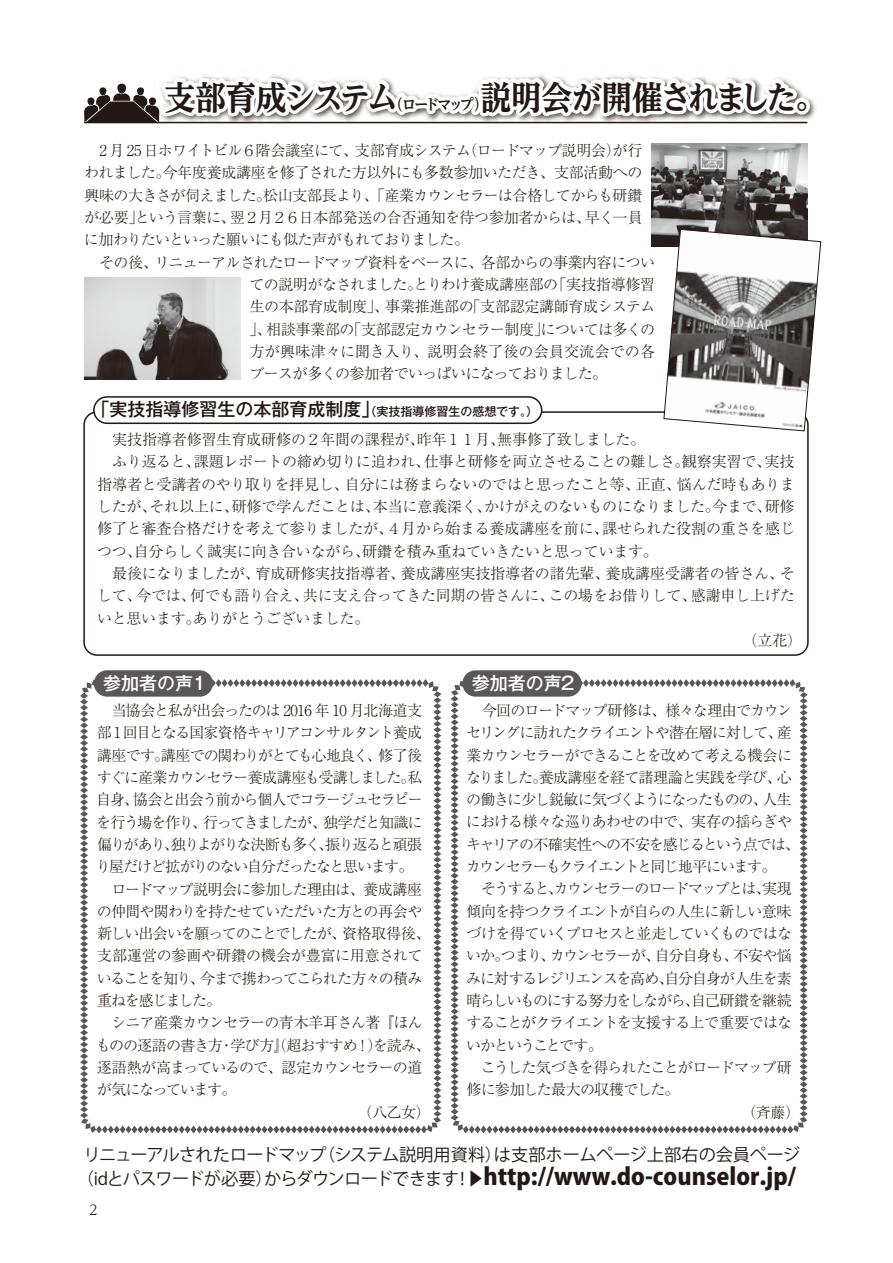
<style>
.page{position:relative;width:893px;height:1263px;background:#fff}
.page>*{position:absolute;margin:0;border:0;box-sizing:border-box;transform-origin:0 0}
.t1{font:700 expanded 33px "UD Reimin Pro";letter-spacing:-.07em;color:#221815;scale:.93 1}
.t2{font:500 18px "Gothic MB101 Pro";color:#221815}
.t3{font:500 18px "Gothic MB101 Pro";color:#fff}
.t4{font:17.25px/24px "Koz Go Pr 6 N";letter-spacing:-.03em;color:#221815;text-align:center}
.t5{font:300 15px "Ryumin Pro";letter-spacing:-.04em;color:#221815}
.t6{font:300 15px "Ryumin Pro";letter-spacing:-.015em;color:#221815}
.t7{font:300 15px "Ryumin Pro";letter-spacing:-.09em;color:#221815}
.t8{font:300 15px "Ryumin Pro";letter-spacing:-.06em;color:#221815}
.t9{font:300 15px "Ryumin Pro";letter-spacing:-.065em;color:#221815}
.t10{font:300 15px "Ryumin Pro";letter-spacing:-.105em;color:#221815}
.t11{font:300 15px "Ryumin Pro";letter-spacing:-.085em;color:#221815}
.t12{font:300 15px "Ryumin Pro";letter-spacing:-.075em;color:#221815}
.t13{font:300 15px "Ryumin Pro";letter-spacing:-.07em;color:#221815}
.t14{font:300 15px "Ryumin Pro";letter-spacing:-.005em;color:#221815}
.t15{font:300 15px "Ryumin Pro";letter-spacing:-.01em;color:#221815}
.t16{font:300 15px "Ryumin Pro";letter-spacing:-.11em;color:#221815}
.t17{font:300 15px "Ryumin Pro";letter-spacing:-.02em;color:#221815}
.t18{font:300 15px "Ryumin Pro";letter-spacing:.01em;color:#221815}
.t19{font:300 15px "Ryumin Pro";letter-spacing:-.1em;color:#221815}
.t20{font:300 15px "Ryumin Pro";letter-spacing:-.095em;color:#221815}
.t21{font:300 15px "Ryumin Pro";letter-spacing:-.08em;color:#221815}
.t22{font:300 13.8px "UD Reimin Pro";color:#221815}
.s1{font-size:15px}
.s2{font-size:12px}
.s3{font-weight:800;font-size:23.25px}
</style>
<div class="page">
<svg style="left:80px;top:679px;width:361px;height:454px"></svg>
<svg style="left:451px;top:679px;width:357px;height:454px"></svg>
<svg style="left:84px;top:74px;width:730px;height:50px"></svg>
<hr style="left:84px;top:122px;width:723px;height:1px;background:#221815">
<img style="left:651px;top:144px;width:156px;height:103px">
<img style="left:85px;top:277px;width:156px;height:103px">
<div style="left:83px;top:411px;width:726px;height:245px;border:2px solid #221815;border-radius:13px"></div>
<svg style="left:663px;top:228px;width:159px;height:204px"></svg>
<div style="left:94px;top:670px;width:119px;height:27px;background:#595757;border-radius:13px"></div>
<div style="left:94px;top:397px;width:448px;height:26px;background:#fff;border-radius:13px"></div>
<div style="left:93px;top:396px;width:449px;height:28px;border:2px solid #221815;border-radius:13px"></div>
<div style="left:462px;top:670px;width:119px;height:27px;background:#595757;border-radius:13px"></div>
<p class="t1" style="left:164px;top:70px;width:713px">支部育成システム<span class="s1">（ロードマップ）</span>説明会が開催されました。</p>
<p class="t5" style="left:99px;top:139px;width:544px">2 月 25 日ホワイトビル６階会議室にて、支部育成システム（ロードマップ説明会）が行</p>
<p class="t5" style="left:84px;top:161px;width:560px">われました。今年度養成講座を修了された方以外にも多数参加いただき、支部活動への</p>
<p class="t5" style="left:84px;top:183px;width:559px">興味の大きさが伺えました。松山支部長より、「産業カウンセラーは合格してからも研鑽</p>
<p class="t5" style="left:84px;top:205px;width:560px">が必要」という言葉に、翌２月２６日本部発送の合否通知を待つ参加者からは、早く一員</p>
<p class="t5" style="left:84px;top:228px;width:387px">に加わりたいといった願いにも似た声がもれておりました。</p>
<p class="t5" style="left:99px;top:250px;width:558px">その後、リニューアルされたロードマップ資料をベースに、各部からの事業内容につい</p>
<p class="t5" style="left:249px;top:272px;width:407px">ての説明がなされました。とりわけ養成講座部の「実技指導修習</p>
<p class="t17" style="left:250px;top:295px;width:407px">生の本部育成制度」、事業推進部の「支部認定講師育成システム</p>
<p class="t5" style="left:250px;top:317px;width:407px">」、相談事業部の「支部認定カウンセラー制度」については多くの</p>
<p class="t18" style="left:250px;top:339px;width:407px">方が興味津々に聞き入り、説明会終了後の会員交流会での各</p>
<p class="t5" style="left:249px;top:362px;width:359px">ブースが多くの参加者でいっぱいになっておりました。</p>
<p class="t2" style="left:91px;top:395px;width:448px">「実技指導修習生の本部育成制度」<span class="s2">（実技指導修習生の感想です。）</span></p>
<p class="t15" style="left:112px;top:428px;width:535px">実技指導者修習生育成研修の２年間の課程が、昨年１１月、無事修了致しました。</p>
<p class="t6" style="left:112px;top:450px;width:684px">ふり返ると、課題レポートの締め切りに追われ、仕事と研修を両立させることの難しさ。観察実習で、実技</p>
<p class="t6" style="left:97px;top:472px;width:699px">指導者と受講者のやり取りを拝見し、自分には務まらないのではと思ったこと等、正直、悩んだ時もありま</p>
<p class="t6" style="left:97px;top:495px;width:699px">したが、それ以上に、研修で学んだことは、本当に意義深く、かけがえのないものになりました。今まで、研修</p>
<p class="t6" style="left:97px;top:517px;width:699px">修了と審査合格だけを考えて参りましたが、４月から始まる養成講座を前に、課せられた役割の重さを感じ</p>
<p class="t6" style="left:97px;top:539px;width:562px">つつ、自分らしく誠実に向き合いながら、研鑽を積み重ねていきたいと思っています。</p>
<p class="t14" style="left:112px;top:562px;width:684px">最後になりましたが、育成研修実技指導者、養成講座実技指導者の諸先輩、養成講座受講者の皆さん、そ</p>
<p class="t6" style="left:97px;top:584px;width:699px">して、今では、何でも語り合え、共に支え合ってきた同期の皆さんに、この場をお借りして、感謝申し上げた</p>
<p class="t5" style="left:735px;top:628px;width:68px">　（立花）</p>
<p class="t3" style="left:103px;top:668px;width:104px">参加者の声1</p>
<p class="t3" style="left:472px;top:668px;width:104px">参加者の声2</p>
<p class="t5" style="left:112px;top:698px;width:312px">当協会と私が出会ったのは 2016 年 10 月北海道支</p>
<p class="t10" style="left:97px;top:721px;width:327px">部 1 回目となる国家資格キャリアコンサルタント養成</p>
<p class="t8" style="left:97px;top:743px;width:327px">講座です。講座での関わりがとても心地良く、修了後</p>
<p class="t11" style="left:97px;top:765px;width:327px">すぐに産業カウンセラー養成講座も受講しました。私</p>
<p class="t7" style="left:96px;top:788px;width:328px">自身、協会と出会う前から個人でコラージュセラピー</p>
<p class="t12" style="left:96px;top:810px;width:328px">を行う場を作り、行ってきましたが、独学だと知識に</p>
<p class="t19" style="left:97px;top:832px;width:326px">偏りがあり、独りよがりな決断も多く、振り返ると頑張</p>
<p class="t7" style="left:96px;top:855px;width:326px">り屋だけど拡がりのない自分だったなと思います。　</p>
<p class="t5" style="left:111px;top:877px;width:312px">ロードマップ説明会に参加した理由は、養成講座</p>
<p class="t5" style="left:97px;top:899px;width:327px">の仲間や関わりを持たせていただいた方との再会や</p>
<p class="t12" style="left:97px;top:922px;width:335px">新しい出会いを願ってのことでしたが、資格取得後、</p>
<p class="t6" style="left:97px;top:944px;width:327px">支部運営の参画や研鑽の機会が豊富に用意されて</p>
<p class="t7" style="left:97px;top:966px;width:327px">いることを知り、今まで携わってこられた方々の積み</p>
<p class="t7" style="left:97px;top:989px;width:126px">重ねを感じました。</p>
<p class="t9" style="left:112px;top:1011px;width:312px">シニア産業カウンセラーの青木羊耳さん著『ほん</p>
<p class="t8" style="left:96px;top:1033px;width:336px">ものの逐語の書き方・学び方』（超おすすめ！）を読み、</p>
<p class="t9" style="left:97px;top:1056px;width:327px">逐語熱が高まっているので、認定カウンセラーの道</p>
<p class="t5" style="left:358px;top:1100px;width:74px">（八乙女）</p>
<p class="t5" style="left:482px;top:698px;width:312px">今回のロードマップ研修は、様々な理由でカウン</p>
<p class="t7" style="left:466px;top:721px;width:327px">セリングに訪れたクライエントや潜在層に対して、産</p>
<p class="t5" style="left:467px;top:743px;width:327px">業カウンセラーができることを改めて考える機会に</p>
<p class="t13" style="left:466px;top:765px;width:327px">なりました。養成講座を経て諸理論と実践を学び、心</p>
<p class="t20" style="left:466px;top:788px;width:327px">の働きに少し鋭敏に気づくようになったものの、人生</p>
<p class="t5" style="left:466px;top:810px;width:327px">における様々な巡りあわせの中で、実存の揺らぎや</p>
<p class="t13" style="left:466px;top:832px;width:335px">キャリアの不確実性への不安を感じるという点では、</p>
<p class="t16" style="left:466px;top:855px;width:312px">カウンセラーもクライエントと同じ地平にいます。</p>
<p class="t10" style="left:481px;top:877px;width:312px">そうすると、カウンセラーのロードマップとは、実現</p>
<p class="t8" style="left:467px;top:899px;width:326px">傾向を持つクライエントが自らの人生に新しい意味</p>
<p class="t5" style="left:466px;top:922px;width:327px">づけを得ていくプロセスと並走していくものではな</p>
<p class="t7" style="left:466px;top:944px;width:327px">いか。つまり、カウンセラーが、自分自身も、不安や悩</p>
<p class="t21" style="left:466px;top:966px;width:327px">みに対するレジリエンスを高め、自分自身が人生を素</p>
<p class="t11" style="left:466px;top:989px;width:327px">晴らしいものにする努力をしながら、自己研鑚を継続</p>
<p class="t5" style="left:466px;top:1011px;width:327px">することがクライエントを支援する上で重要ではな</p>
<p class="t16" style="left:466px;top:1033px;width:138px">いかということです。</p>
<p class="t9" style="left:481px;top:1056px;width:312px">こうした気づきを得られたことがロードマップ研</p>
<p class="t5" style="left:467px;top:1078px;width:215px">修に参加した最大の収穫でした。</p>
<p class="t4" style="left:77px;top:1143px;width:725px">リニューアルされたロードマップ（システム説明用資料）は支部ホームページ上部右の会員ページ（idとパスワードが必要）からダウンロードできます！▶<span class="s3">http://www.do-counselor.jp/</span></p>
<p class="t22" style="left:89px;top:1198px;width:10px">2</p>
</div>
